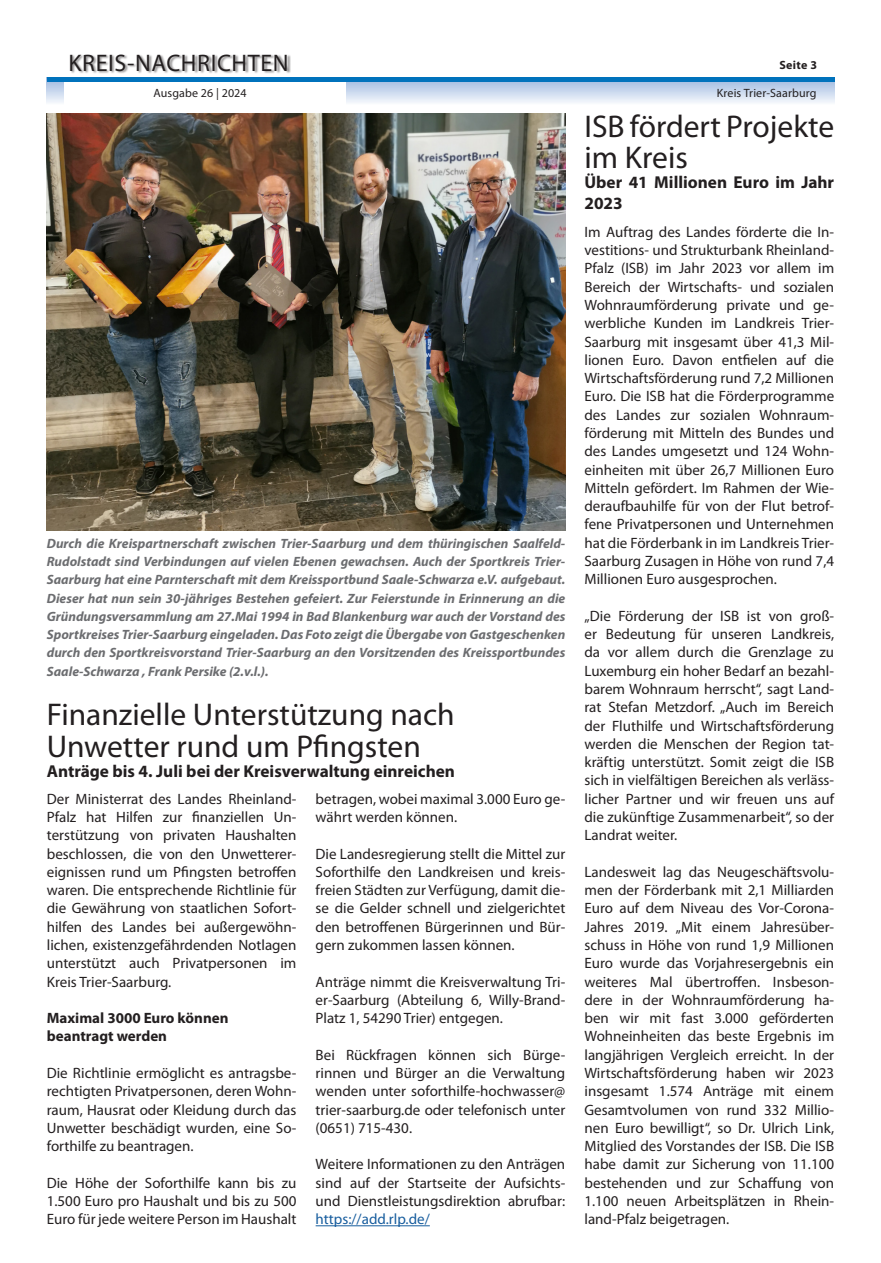
<style>
.page{position:relative;width:881px;height:1263px;background:#fff}
.page>*{position:absolute;margin:0;border:0;box-sizing:border-box;transform-origin:0 0}
.Headline{font:31.5px/31.5px "Myriad Pro";color:#231f20}
.t1{font:24px "Myriad Pro";letter-spacing:.025em;color:#231f20}
.Subline{font:700 17.25px/20.2px "Myriad Pro";color:#231f20}
.Fließtext{font:15px/18.3px "Myriad Pro";color:#231f20;text-align:justify}
.Fließtext-2{font:700 15px "Myriad Pro";color:#231f20}
.Bilduntertitel{font:italic 700 13.5px/18.3px "Myriad Pro";color:#6c6d70;text-align:justify}
.t2{font:12px "Myriad Pro";letter-spacing:.01em;color:#231f20}
.t3{font:700 12px "Myriad Pro";letter-spacing:.025em;color:#231f20}
.s1{color:#175d9e}
</style>
<div class="page">
<svg style="left:47px;top:82px;width:786px;height:21px;background:#cedbef"></svg>
<div style="left:64px;top:0;width:281px;height:113px;background:#fff"></div>
<div style="left:71px;top:54px;width:220px;height:20px;background:#231f20;opacity:.5"></div>
<hr style="left:47px;top:78px;width:786px;height:4px;background:#0072bc">
<img style="left:47px;top:113px;width:518px;height:417px">
<hr style="left:315px;top:1225px;width:114px;height:1px;background:#175d9e">
<h2 class="t1" style="left:68px;top:48px;width:221px">KREIS-NACHRICHTEN</h2>
<p class="t2" style="left:153px;top:86px;width:95px">Ausgabe 26 | 2024</p>
<p class="Bilduntertitel" style="left:47px;top:534px;width:520px">Durch die Kreispartnerschaft zwischen Trier-Saarburg und dem thüringischen Saalfeld-Rudolstadt sind Verbindungen auf vielen Ebenen gewachsen. Auch der Sportkreis Trier-Saarburg hat eine Parnterschaft mit dem Kreissportbund Saale-Schwarza e.V. aufgebaut.<br>Dieser hat nun sein 30-jähriges Bestehen gefeiert. Zur Feierstunde in Erinnerung an die Gründungsversammlung am 27.Mai 1994 in Bad Blankenburg war auch der Vorstand des Sportkreises Trier-Saarburg eingeladen. Das Foto zeigt die Übergabe von Gastgeschenken durch den Sportkreisvorstand Trier-Saarburg an den Vorsitzenden des Kreissportbundes Saale-Schwarza , Frank Persike (2.v.l.).</p>
<p class="Headline" style="left:47px;top:698px;width:409px">Finanzielle Unterstützung nach</p>
<p class="Headline" style="left:47px;top:730px;width:375px">Unwetter rund um Pfingsten</p>
<p class="Subline" style="left:47px;top:760px;width:409px">Anträge bis 4. Juli bei der Kreisverwaltung einreichen</p>
<p class="Fließtext" style="left:47px;top:789px;width:251px">Der Ministerrat des Landes Rheinland-Pfalz hat Hilfen zur finanziellen Un&shy;terstützung von privaten Haushalten beschlossen, die von den Unwetterer&shy;eignissen rund um Pfingsten betroffen waren. Die entsprechende Richtlinie für die Gewährung von staatlichen Sofort&shy;hilfen des Landes bei außergewöhn&shy;lichen, existenzgefährdenden Notlagen unterstützt auch Privatpersonen im Kreis Trier-Saarburg.</p>
<p class="Fließtext-2" style="left:47px;top:1008px;width:183px">Maximal 3000 Euro können</p>
<p class="Fließtext-2" style="left:47px;top:1026px;width:122px">beantragt werden</p>
<p class="Fließtext" style="left:47px;top:1063px;width:251px">Die Richtlinie ermöglicht es antragsbe&shy;rechtigten Privatpersonen, deren Wohn&shy;raum, Hausrat oder Kleidung durch das Unwetter beschädigt wurden, eine So&shy;forthilfe zu beantragen.</p>
<p class="Fließtext" style="left:47px;top:1173px;width:251px">Die Höhe der Soforthilfe kann bis zu 1.500 Euro pro Haushalt und bis zu 500<br>Euro für jede weitere Person im Haushalt</p>
<p class="Fließtext" style="left:315px;top:789px;width:251px">betragen, wobei maximal 3.000 Euro ge&shy;währt werden können.</p>
<p class="Fließtext" style="left:315px;top:844px;width:251px">Die Landesregierung stellt die Mittel zur Soforthilfe den Landkreisen und kreis&shy;freien Städten zur Verfügung, damit die&shy;se die Gelder schnell und zielgerichtet den betroffenen Bürgerinnen und Bür&shy;gern zukommen lassen können.</p>
<p class="Fließtext" style="left:315px;top:972px;width:251px">Anträge nimmt die Kreisverwaltung Tri&shy;er-Saarburg (Abteilung 6, Willy-Brand-Platz 1, 54290 Trier) entgegen.</p>
<p class="Fließtext" style="left:315px;top:1045px;width:251px">Bei Rückfragen können sich Bürge&shy;rinnen und Bürger an die Verwaltung wenden unter soforthilfe-hochwasser@ trier-saarburg.de oder telefonisch unter (0651) 715-430.</p>
<p class="Fließtext" style="left:315px;top:1155px;width:251px">Weitere Informationen zu den Anträgen sind auf der Startseite der Aufsichts&shy;und Dienstleistungsdirektion abrufbar: <span class="s1">https://add.rlp.de/</span></p>
<p class="t3" style="left:779px;top:57px;width:39px">Seite 3</p>
<p class="t2" style="left:716px;top:86px;width:101px">Kreis Trier-Saarburg</p>
<p class="Headline" style="left:584px;top:110px;width:251px">ISB fördert Projekte im Kreis</p>
<p class="Subline" style="left:584px;top:172px;width:251px">Über 41 Millionen Euro im Jahr<br>2023</p>
<p class="Fließtext" style="left:584px;top:222px;width:251px">Im Auftrag des Landes förderte die In&shy;vestitions- und Strukturbank Rheinland-Pfalz (ISB) im Jahr 2023 vor allem im Bereich der Wirtschafts- und sozialen Wohnraumförderung private und ge&shy;werbliche Kunden im Landkreis Trier-Saarburg mit insgesamt über 41,3 Mil&shy;lionen Euro. Davon entfielen auf die Wirtschaftsförderung rund 7,2 Millionen Euro. Die ISB hat die Förderprogramme des Landes zur sozialen Wohnraum&shy;förderung mit Mitteln des Bundes und des Landes umgesetzt und 124 Wohn&shy;einheiten mit über 26,7 Millionen Euro Mitteln gefördert. Im Rahmen der Wie&shy;deraufbauhilfe für von der Flut betrof&shy;fene Privatpersonen und Unternehmen hat die Förderbank in im Landkreis Trier-Saarburg Zusagen in Höhe von rund 7,4<br>Millionen Euro ausgesprochen.</p>
<p class="Fließtext" style="left:584px;top:606px;width:251px">„Die Förderung der ISB ist von groß&shy;er Bedeutung für unseren Landkreis, da vor allem durch die Grenzlage zu Luxemburg ein hoher Bedarf an bezahl&shy;barem Wohnraum herrscht“, sagt Land&shy;rat Stefan Metzdorf. „Auch im Bereich der Fluthilfe und Wirtschaftsförderung werden die Menschen der Region tat&shy;kräftig unterstützt. Somit zeigt die ISB sich in vielfältigen Bereichen als verläss&shy;licher Partner und wir freuen uns auf die zukünftige Zusammenarbeit“, so der Landrat weiter.</p>
<p class="Fließtext" style="left:584px;top:862px;width:251px">Landesweit lag das Neugeschäftsvolu&shy;men der Förderbank mit 2,1 Milliarden Euro auf dem Niveau des Vor-Corona-Jahres 2019. „Mit einem Jahresüber&shy;schuss in Höhe von rund 1,9 Millionen Euro wurde das Vorjahresergebnis ein weiteres Mal übertroffen. Insbeson&shy;dere in der Wohnraumförderung ha&shy;ben wir mit fast 3.000 geförderten Wohneinheiten das beste Ergebnis im langjährigen Vergleich erreicht. In der Wirtschaftsförderung haben wir 2023 insgesamt 1.574 Anträge mit einem Gesamtvolumen von rund 332 Millio&shy;nen Euro bewilligt“, so Dr. Ulrich Link, Mitglied des Vorstandes der ISB. Die ISB habe damit zur Sicherung von 11.100 bestehenden und zur Schaffung von 1.100 neuen Arbeitsplätzen in Rhein&shy;land-Pfalz beigetragen.</p>
</div>
